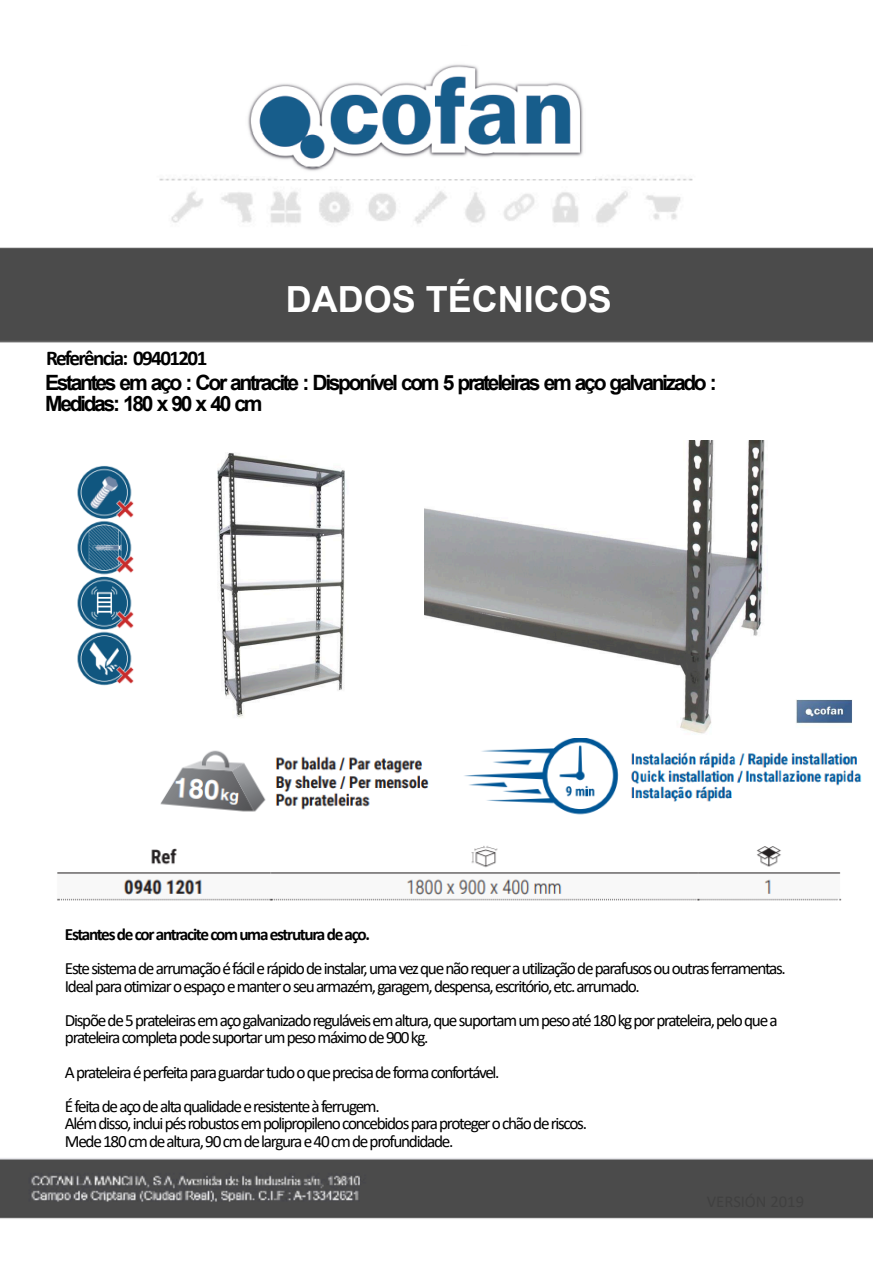
<style>
.page{position:relative;width:894px;height:1264px;background:#fff}
.page>*{position:absolute;margin:0;border:0;box-sizing:border-box;transform-origin:0 0}
.t1{font:700 36px "Arial";color:#fff}
.t2{font:700 21px/21px "Arial";letter-spacing:-.11em;color:#000}
.t3{font:700 21px "Calibri";letter-spacing:-.075em;color:#000}
.t4{font:17.25px/17.2px "Calibri";letter-spacing:-.075em;color:#000}
.t5{font:700 17.25px "Calibri";letter-spacing:-.075em;color:#000}
</style>
<div class="page">
<img style="left:0;top:178px;width:872px;height:1041px">
<img style="left:278px;top:178px;width:316px;height:1px">
<img style="left:248px;top:64px;width:335px;height:107px">
<img style="left:33px;top:426px;width:492px;height:327px">
<img style="left:52px;top:843px;width:820px;height:65px">
<img style="left:61px;top:459px;width:79px;height:229px">
<img style="left:425px;top:441px;width:447px;height:297px">
<img style="left:130px;top:738px;width:326px;height:97px">
<img style="left:456px;top:738px;width:416px;height:80px">
<h1 class="t1" style="left:286px;top:286px;width:327px">DADOS TÉCNICOS</h1>
<p class="t3" style="left:46px;top:349px;width:163px">Referência: 09401201</p>
<p class="t2" style="left:45px;top:374px;width:673px">Estantes em aço : Cor antracite : Disponível com 5 prateleiras em aço galvanizado :<br>Medidas: 180 x 90 x 40 cm</p>
<p class="t5" style="left:65px;top:926px;width:307px">Estantes de cor antracite com uma estrutura de aço.</p>
<p class="t4" style="left:65px;top:961px;width:722px">Este sistema de arrumação é fácil e rápido de instalar, uma vez que não requer a utilização de parafusos ou outras ferramentas.<br>Ideal para otimizar o espaço e manter o seu armazém, garagem, despensa, escritório, etc. arrumado.</p>
<p class="t4" style="left:65px;top:1012px;width:714px">Dispõe de 5 prateleiras em aço galvanizado reguláveis em altura, que suportam um peso até 180 kg por prateleira, pelo que a prateleira completa pode suportar um peso máximo de 900 kg.</p>
<p class="t4" style="left:65px;top:1056px;width:436px;line-height:34.3px">A prateleira é perfeita para guardar tudo o que precisa de forma confortável.<br>É feita de aço de alta qualidade e resistente à ferrugem.</p>
<p class="t4" style="left:65px;top:1116px;width:523px">Além disso, inclui pés robustos em polipropileno concebidos para proteger o chão de riscos.<br>Mede 180 cm de altura, 90 cm de largura e 40 cm de profundidade.</p>
</div>
